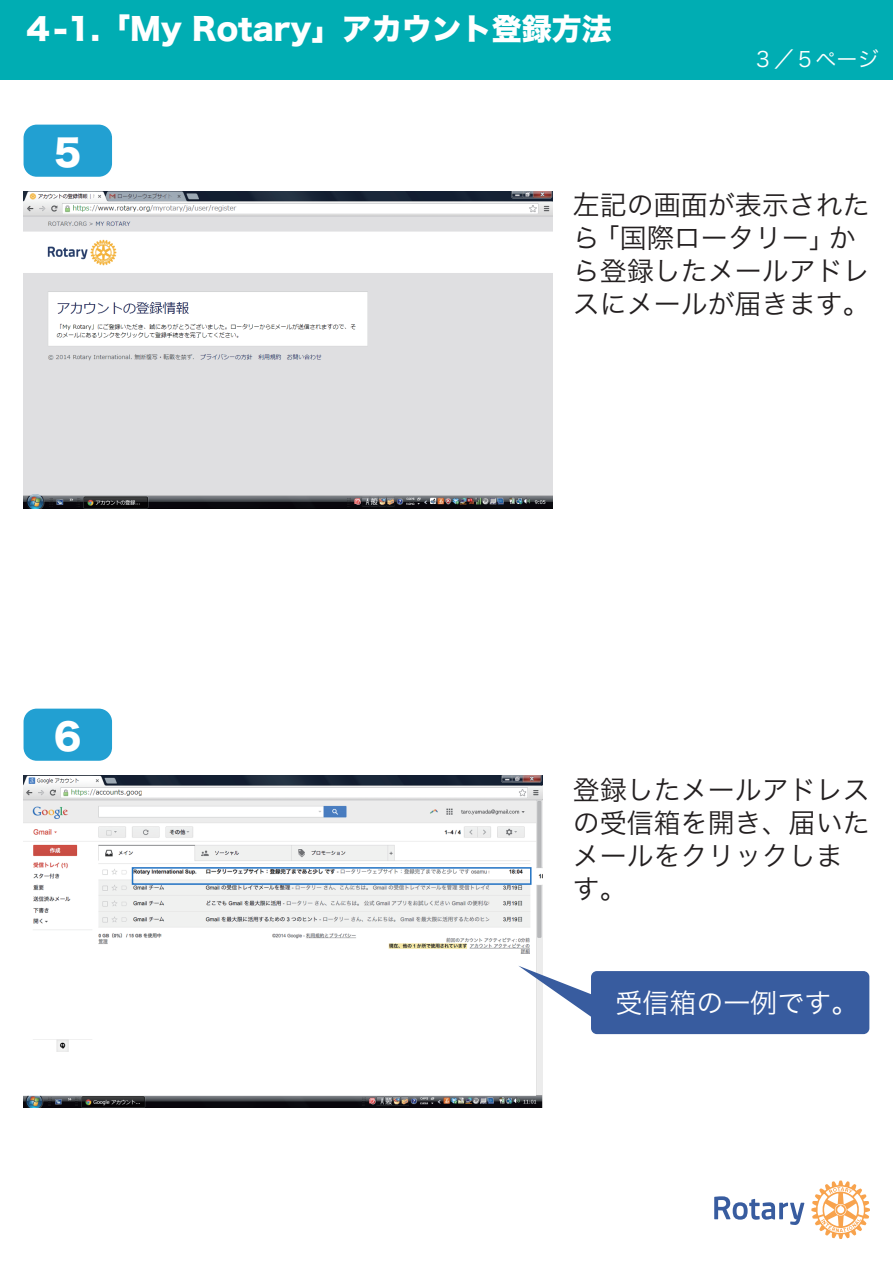
<style>
.page{position:relative;width:893px;height:1263px;background:#fff}
.page>*{position:absolute;margin:0;border:0;box-sizing:border-box;transform-origin:0 0}
.t1{font:35.7px "Hira Kaku Std W8";color:#fff}
.t2{font:30px "Hira Kaku Std W8";color:#fff}
.t3{font:27px/33px "Hira Kaku Pro N W3";color:#231f20}
.t4{font:27px "Hira Kaku Pro N W3";color:#fff}
.t5{font:21px "Hira Kaku Pro N W3";color:#fff}
</style>
<div class="page">
<div style="left:0;top:0;width:893px;height:80px;background:#00adb3"></div>
<img style="left:24px;top:192px;width:528px;height:317px">
<svg style="left:714px;top:1196px;width:90px;height:29px"></svg>
<svg style="left:811px;top:1180px;width:59px;height:59px"></svg>
<div style="left:24px;top:125px;width:88px;height:52px;background:#22a0d2;border-radius:13px"></div>
<div style="left:24px;top:709px;width:88px;height:52px;background:#22a0d2;border-radius:13px"></div>
<img style="left:24px;top:776px;width:519px;height:332px">
<div style="left:132px;top:867px;width:400px;height:18px;border:2px solid #2172c3"></div>
<svg style="left:518px;top:966px;width:351px;height:68px"></svg>
<p class="t2" style="left:24px;top:12px;width:590px">４-1.「My Rotary」アカウント登録方法</p>
<h1 class="t1" style="left:54px;top:132px;width:29px">5</h1>
<p class="t5" style="left:753px;top:41px;width:127px">３／５ページ</p>
<h1 class="t1" style="left:54px;top:716px;width:29px">6</h1>
<p class="t3" style="left:573px;top:186px;width:299px">左記の画面が表示されたら「国際ロータリー」から登録したメールアドレスにメールが届きます。</p>
<p class="t3" style="left:573px;top:771px;width:299px">登録したメールアドレスの受信箱を開き、届いたメールをクリックします。</p>
<p class="t4" style="left:615px;top:979px;width:244px">受信箱の一例です。</p>
</div>
